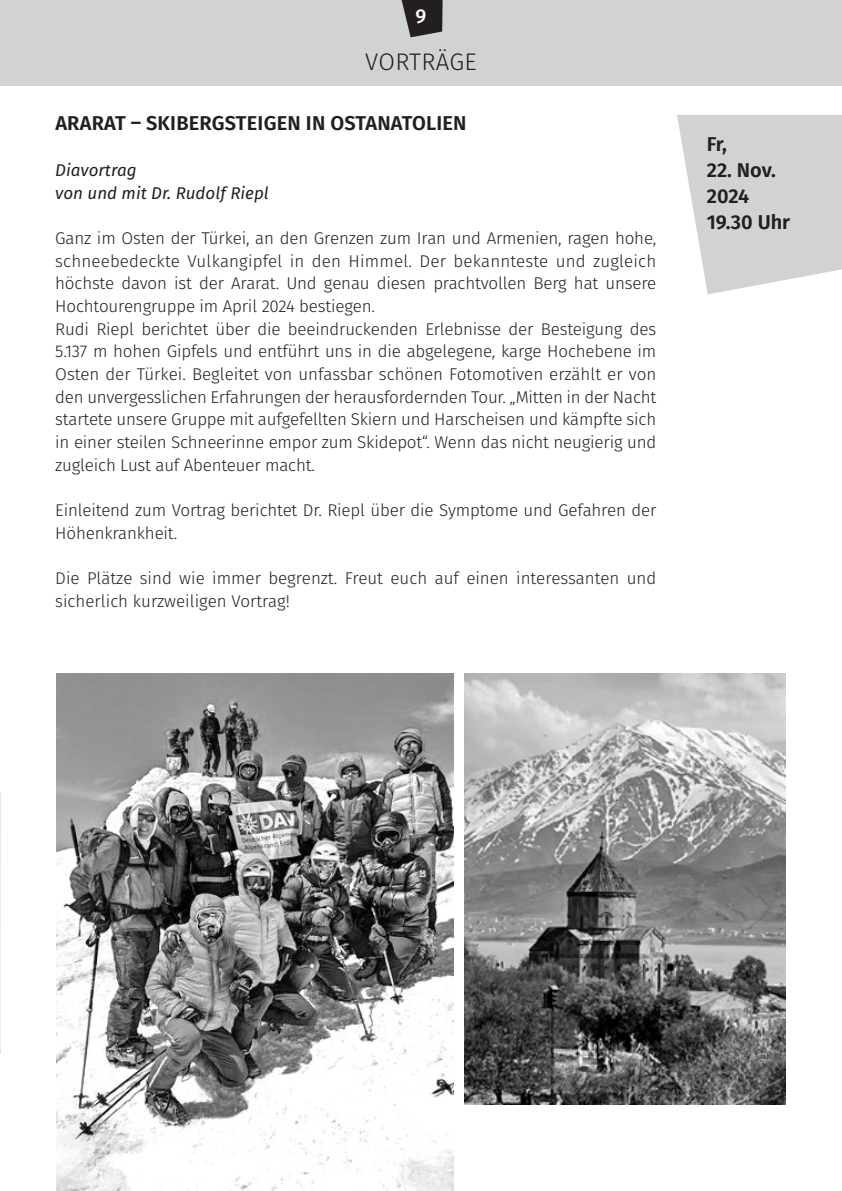
<style>
.page{position:relative;width:842px;height:1191px;background:#fff}
.page>*{position:absolute;margin:0;border:0;box-sizing:border-box;transform-origin:0 0}
.t1{font:300 24px "Fira Sans";letter-spacing:.01em;color:#231f20}
.t2{font:600 20px/26px "Fira Sans";letter-spacing:.01em;color:#231f20}
.t3{font:500 20px "Fira Sans";color:#fff}
.t4{font:300 17px/22.6px "Fira Sans";letter-spacing:-.01em;color:#231f20}
.t5{font:italic 17px/22.6px "Fira Sans";color:#231f20}
</style>
<div class="page">
<div style="left:0;top:0;width:842px;height:85px;background:#d1d2d4"></div>
<svg style="left:401px;top:0;width:42px;height:37px"></svg>
<svg style="left:0;top:792px;width:1px;height:262px"></svg>
<svg style="left:677px;top:115px;width:165px;height:179px;background:#d7d8da"></svg>
<img style="left:57px;top:673px;width:397px;height:518px">
<img style="left:465px;top:673px;width:320px;height:431px">
<p class="t3" style="left:416px;top:0;width:12px">9</p>
<h1 class="t1" style="left:365px;top:45px;width:113px">VORTRÄGE</h1>
<p class="t2" style="left:55px;top:109px;width:413px">ARARAT – SKIBERGSTEIGEN IN OSTANATOLIEN</p>
<p class="t5" style="left:55px;top:158px;width:215px">Diavortrag<br>von und mit Dr. Rudolf Riepl</p>
<p class="t4" style="left:55px;top:226px;width:603px">Ganz im Osten der Türkei, an den Grenzen zum Iran und Armenien, ragen hohe, schneebedeckte Vulkangipfel in den Himmel. Der bekannteste und zugleich höchste davon ist der Ararat. Und genau diesen prachtvollen Berg hat unsere Hochtourengruppe im April 2024 bestiegen.<br>Rudi Riepl berichtet über die beeindruckenden Erlebnisse der Besteigung des 5.137 m hohen Gipfels und entführt uns in die abgelegene, karge Hochebene im Osten der Türkei. Begleitet von unfassbar schönen Fotomotiven erzählt er von den unvergesslichen Erfahrungen der herausfordernden Tour. „Mitten in der Nacht startete unsere Gruppe mit aufgefellten Skiern und Harscheisen und kämpfte sich in einer steilen Schneerinne empor zum Skidepot“. Wenn das nicht neugierig und zugleich Lust auf Abenteuer macht.</p>
<p class="t4" style="left:55px;top:499px;width:602px">Einleitend zum Vortrag berichtet Dr. Riepl über die Symptome und Gefahren der<br>Höhenkrankheit.</p>
<p class="t4" style="left:55px;top:567px;width:602px">Die Plätze sind wie immer begrenzt. Freut euch auf einen interessanten und sicherlich kurzweiligen Vortrag!</p>
<p class="t2" style="left:707px;top:130px;width:22px">Fr,</p>
<p class="t2" style="left:707px;top:156px;width:85px">22. Nov.<br>2024<br>19.30 Uhr</p>
</div>
